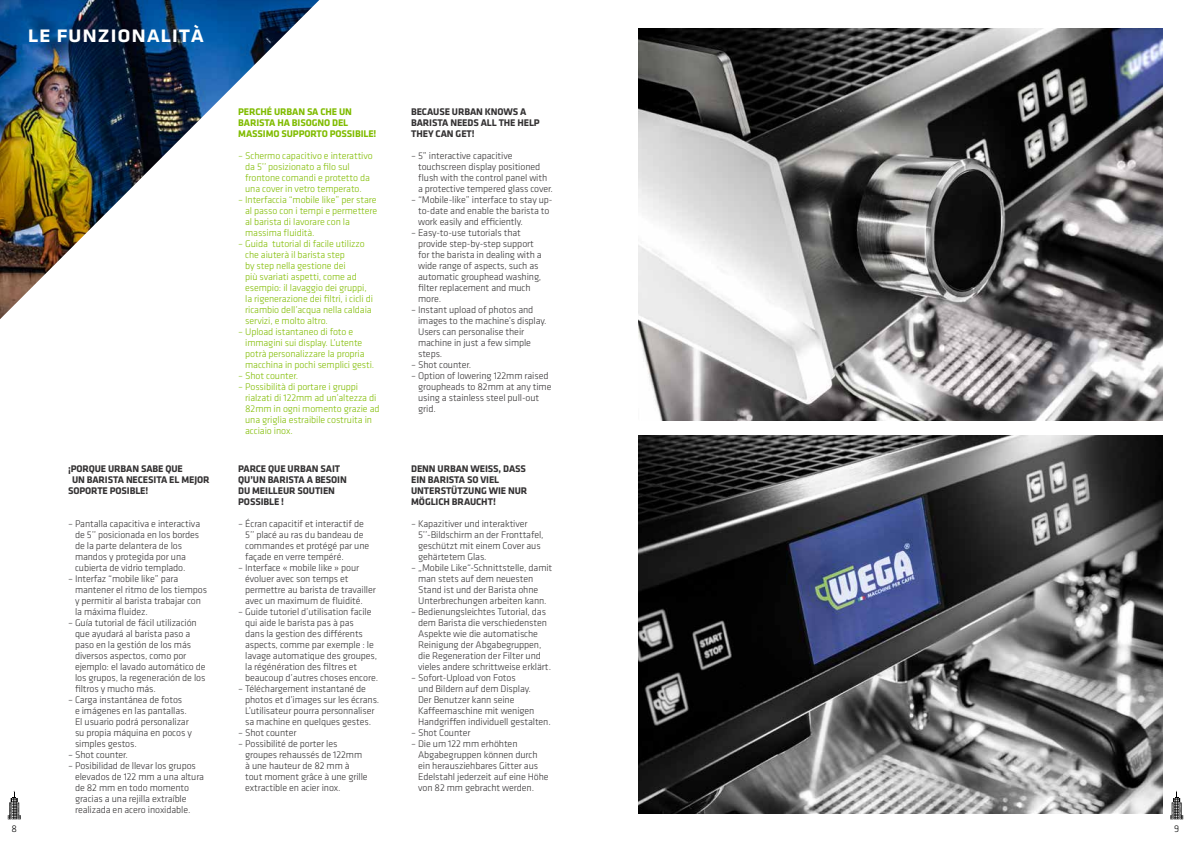
<style>
.page{position:relative;width:1191px;height:842px;background:#fff}
.page>*{position:absolute;margin:0;border:0;box-sizing:border-box;transform-origin:0 0}
.t1{font:500 24px "Klavika";color:#fff}
.t2{font:300 10px/11px "Klavika";letter-spacing:-.01em;color:#343233}
.t3{font:300 10px/11px "Klavika";letter-spacing:-.01em;color:#80bc00}
.t4{font:700 10px/11px "Klavika";letter-spacing:-.01em;color:#343233}
.t5{font:700 10px/11px "Klavika";letter-spacing:-.01em;color:#80bc00}
.t6{font:300 10px "Klavika";color:#000}
</style>
<div class="page">
<img style="left:638px;top:28px;width:524px;height:393px">
<img style="left:638px;top:435px;width:524px;height:379px">
<img style="left:0;top:0;width:319px;height:319px">
<svg style="left:8px;top:791px;width:13px;height:28px"></svg>
<svg style="left:1170px;top:791px;width:13px;height:28px"></svg>
<h1 class="t1" style="left:28px;top:18px;width:178px">le funzionalità</h1>
<p class="t4" style="left:68px;top:463px;width:116px">¡PORQUE URBAN SABE QUE</p>
<p class="t4" style="left:72px;top:474px;width:139px">UN BARISTA NECESITA EL MEJOR</p>
<p class="t4" style="left:68px;top:485px;width:82px">SOPORTE POSIBLE!</p>
<p class="t2" style="left:75px;top:518px;width:127px;text-indent:-7px">– Pantalla capacitiva e interactiva de 5’’ posicionada en los bordes de la parte delantera de los mandos y protegida por una cubierta de vidrio templado.</p>
<p class="t2" style="left:75px;top:573px;width:134px;text-indent:-7px">– Interfaz “mobile like” para mantener el ritmo de los tiempos y permitir al barista trabajar con la máxima fluidez.</p>
<p class="t2" style="left:75px;top:617px;width:132px;text-indent:-7px">– Guía tutorial de fácil utilización que ayudará al barista paso a paso en la gestión de los más diversos aspectos, como por ejemplo: el lavado automático de los grupos, la regeneración de los filtros y mucho más.</p>
<p class="t2" style="left:75px;top:694px;width:118px;text-indent:-7px">– Carga instantánea de fotos<br>e imágenes en las pantallas.<br>El usuario podrá personalizar su propia máquina en pocos y simples gestos.</p>
<p class="t2" style="left:68px;top:749px;width:61px">– Shot counter.</p>
<p class="t2" style="left:75px;top:760px;width:131px;text-indent:-7px">– Posibilidad de llevar los grupos elevados de 122 mm a una altura de 82 mm en todo momento gracias a una rejilla extraíble realizada en acero inoxidable.</p>
<p class="t5" style="left:238px;top:106px;width:140px">PERCHÉ URBAN SA CHE UN<br>BARISTA HA BISOGNO DEL<br>MASSIMO SUPPORTO POSSIBILE!</p>
<p class="t3" style="left:245px;top:150px;width:129px;text-indent:-7px">– Schermo capacitivo e interattivo da 5’’ posizionato a filo sul frontone comandi e protetto da una cover in vetro temperato.</p>
<p class="t3" style="left:245px;top:194px;width:134px;text-indent:-7px">– Interfaccia “mobile like” per stare al passo con i tempi e permettere al barista di lavorare con la massima fluidità.</p>
<p class="t3" style="left:245px;top:238px;width:129px;text-indent:-7px">– Guida tutorial di facile utilizzo che aiuterà il barista step<br>by step nella gestione dei<br>più svariati aspetti, come ad esempio: il lavaggio dei gruppi, la rigenerazione dei filtri, i cicli di ricambio dell’acqua nella caldaia servizi, e molto altro.</p>
<p class="t3" style="left:245px;top:326px;width:131px;text-indent:-7px">– Upload istantaneo di foto e immagini sui display. L’utente potrà personalizzare la propria macchina in pochi semplici gesti.</p>
<p class="t3" style="left:238px;top:370px;width:61px">– Shot counter.</p>
<p class="t3" style="left:245px;top:381px;width:136px;text-indent:-7px">– Possibilità di portare i gruppi rialzati di 122mm ad un’altezza di<br>82mm in ogni momento grazie ad una griglia estraibile costruita in acciaio inox.</p>
<p class="t4" style="left:238px;top:463px;width:110px">PARCE QUE URBAN SAIT<br>QU’UN BARISTA A BESOIN<br>DU MEILLEUR SOUTIEN<br>POSSIBLE !</p>
<p class="t2" style="left:245px;top:518px;width:126px;text-indent:-7px">– Écran capacitif et interactif de<br>5’’ placé au ras du bandeau de commandes et protégé par une façade en verre tempéré.</p>
<p class="t2" style="left:245px;top:562px;width:132px;text-indent:-7px">– Interface « mobile like » pour évoluer avec son temps et permettre au barista de travailler avec un maximum de fluidité.</p>
<p class="t2" style="left:245px;top:606px;width:135px;text-indent:-7px">– Guide tutoriel d’utilisation facile qui aide le barista pas à pas<br>dans la gestion des différents aspects, comme par exemple : le lavage automatique des groupes, la régénération des filtres et beaucoup d’autres choses encore.</p>
<p class="t2" style="left:245px;top:683px;width:136px;text-indent:-7px">– Téléchargement instantané de photos et d’images sur les écrans.<br>L’utilisateur pourra personnaliser sa machine en quelques gestes.</p>
<p class="t2" style="left:238px;top:727px;width:60px">– Shot counter</p>
<p class="t2" style="left:245px;top:738px;width:124px;text-indent:-7px">– Possibilité de porter les groupes rehaussés de 122mm à une hauteur de 82 mm à tout moment grâce à une grille extractible en acier inox.</p>
<p class="t4" style="left:411px;top:106px;width:130px">BECAUSE URBAN KNOWS A<br>BARISTA NEEDS ALL THE HELP<br>THEY CAN GET!</p>
<p class="t2" style="left:418px;top:150px;width:136px;text-indent:-7px">– 5” interactive capacitive touchscreen display positioned flush with the control panel with a protective tempered glass cover.</p>
<p class="t2" style="left:418px;top:194px;width:136px;text-indent:-7px">– “Mobile-like” interface to stay up&shy;to-date and enable the barista to work easily and efficiently.</p>
<p class="t2" style="left:418px;top:227px;width:125px;text-indent:-7px">– Easy-to-use tutorials that provide step-by-step support for the barista in dealing with a wide range of aspects, such as automatic grouphead washing, filter replacement and much more.</p>
<p class="t2" style="left:418px;top:304px;width:130px;text-indent:-7px">– Instant upload of photos and images to the machine’s display.<br>Users can personalise their machine in just a few simple steps.</p>
<p class="t2" style="left:411px;top:359px;width:61px">– Shot counter.</p>
<p class="t2" style="left:418px;top:370px;width:135px;text-indent:-7px">– Option of lowering 122mm raised groupheads to 82mm at any time using a stainless steel pull-out grid.</p>
<p class="t4" style="left:411px;top:463px;width:118px">DENN URBAN WEISS, DASS<br>EIN BARISTA SO VIEL<br>UNTERSTÜTZUNG WIE NUR<br>MÖGLICH BRAUCHT!</p>
<p class="t2" style="left:418px;top:518px;width:127px;text-indent:-7px">– Kapazitiver und interaktiver<br>5’’-Bildschirm an der Fronttafel, geschützt mit einem Cover aus gehärtetem Glas.</p>
<p class="t2" style="left:418px;top:562px;width:136px;text-indent:-7px">– „Mobile Like“-Schnittstelle, damit man stets auf dem neuesten<br>Stand ist und der Barista ohne<br>Unterbrechungen arbeiten kann.</p>
<p class="t2" style="left:418px;top:606px;width:134px;text-indent:-7px">– Bedienungsleichtes Tutorial, das dem Barista die verschiedensten Aspekte wie die automatische Reinigung der Abgabegruppen, die Regeneration der Filter und vieles andere schrittweise erklärt.</p>
<p class="t2" style="left:418px;top:672px;width:134px;text-indent:-7px">– Sofort-Upload von Fotos<br>und Bildern auf dem Display.<br>Der Benutzer kann seine<br>Kaffeemaschine mit wenigen<br>Handgriffen individuell gestalten.</p>
<p class="t2" style="left:411px;top:727px;width:61px">– Shot Counter</p>
<p class="t2" style="left:418px;top:738px;width:132px;text-indent:-7px">– Die um 122 mm erhöhten<br>Abgabegruppen können durch ein herausziehbares Gitter aus<br>Edelstahl jederzeit auf eine Höhe von 82 mm gebracht werden.</p>
<p class="t6" style="left:12px;top:822px;width:7px">8</p>
<p class="t6" style="left:1174px;top:822px;width:7px">9</p>
</div>
